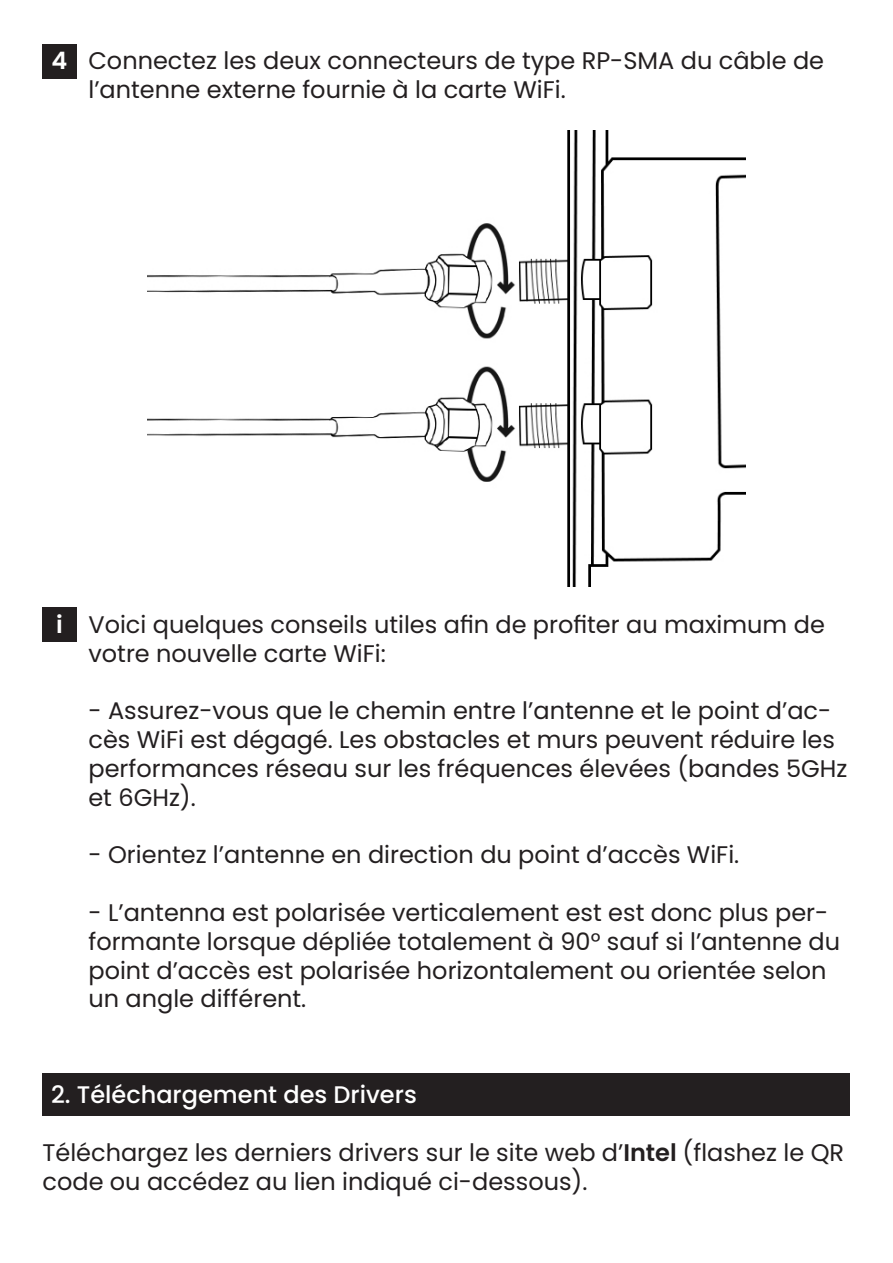
<style>
.page{position:relative;width:893px;height:1263px;background:#fff}
.page>*{position:absolute;margin:0;border:0;box-sizing:border-box;transform-origin:0 0}
.t1{font:24px/28.8px "Poppins";color:#231f20}
.t2{font:500 24px "Poppins";color:#fff}
.t3{font:600 24px "Poppins";color:#fff}
.s1{font-weight:600}
</style>
<div class="page">
<div style="left:43px;top:44px;width:34px;height:34px;background:#231f20"></div>
<div style="left:43px;top:608px;width:34px;height:34px;background:#231f20"></div>
<div style="left:43px;top:1073px;width:807px;height:43px;background:#231f20"></div>
<img style="left:147px;top:131px;width:599px;height:455px">
<p class="t3" style="left:52px;top:47px;width:17px">4</p>
<p class="t1" style="left:88px;top:47px;width:737px">Connectez les deux connecteurs de type RP-SMA du câble de l’antenne externe fournie à la carte WiFi.</p>
<p class="t3" style="left:56px;top:611px;width:8px">i</p>
<p class="t1" style="left:88px;top:610px;width:738px">Voici quelques conseils utiles afin de profiter au maximum de votre nouvelle carte WiFi:</p>
<p class="t1" style="left:88px;top:697px;width:760px">- Assurez-vous que le chemin entre l’antenne et le point d’ac&shy;cès WiFi est dégagé. Les obstacles et murs peuvent réduire les performances réseau sur les fréquences élevées (bandes 5GHz et 6GHz).</p>
<p class="t1" style="left:88px;top:841px;width:652px">- Orientez l’antenne en direction du point d’accès WiFi.</p>
<p class="t1" style="left:88px;top:898px;width:753px">- L’antenna est polarisée verticalement est est donc plus per&shy;formante lorsque dépliée totalement à 90° sauf si l’antenne du point d’accès est polarisée horizontalement ou orientée selon un angle différent.</p>
<p class="t2" style="left:51px;top:1081px;width:367px">2. Téléchargement des Drivers</p>
<p class="t1" style="left:43px;top:1138px;width:803px">Téléchargez les derniers drivers sur le site web d’<span class="s1">Intel</span> (flashez le QR code ou accédez au lien indiqué ci-dessous).</p>
</div>
